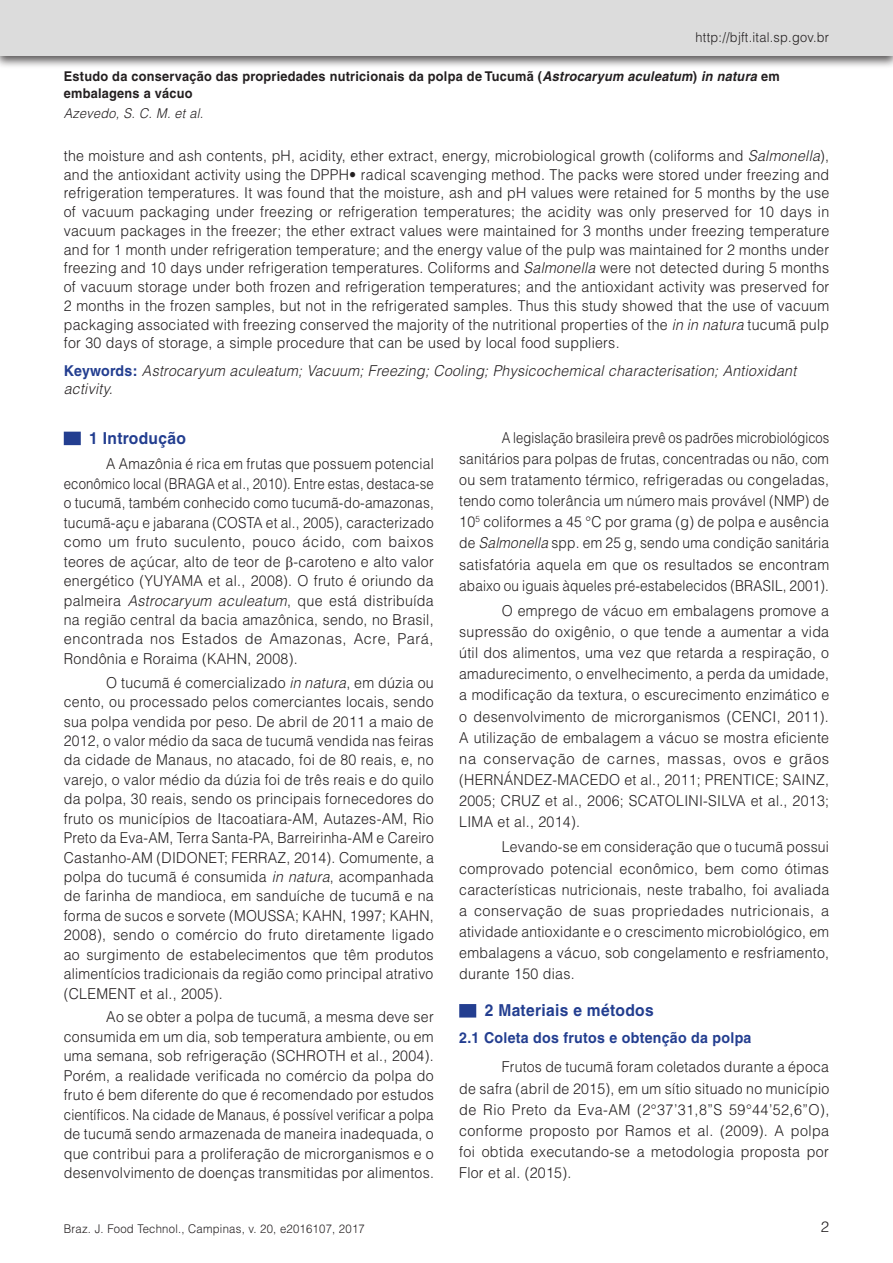
<style>
.page{position:relative;width:893px;height:1263px;background:#fff}
.page>*{position:absolute;margin:0;border:0;box-sizing:border-box;transform-origin:0 0}
.Heading1{font:700 16.5px "Helvetica";letter-spacing:.02em;color:#233e90;scale:.94 1}
.Paragraph{font:300 15px/19.5px "Helvetica";letter-spacing:.02em;color:#231f20;text-align:justify;scale:.94 1}
.Abstract-Trans1{font:300 15px/18.8px "Helvetica";letter-spacing:.02em;color:#231f20;text-align:justify;scale:.94 1}
.Paragraph-2{font:300 15px/21.1px "Helvetica";letter-spacing:.02em;color:#231f20;text-align:justify;scale:.93 1}
.Paragraph-3{font:300 15px/19.5px "Helvetica";letter-spacing:.02em;color:#231f20;text-align:justify;scale:.92 1}
.Paragraph-4{font:300 15px/21.1px "Helvetica";letter-spacing:.02em;color:#231f20;text-align:justify;scale:.86 1}
.Keywords-Trans1{font:italic 300 15px/18.8px "Helvetica";letter-spacing:.02em;color:#231f20;scale:.94 1}
.Heading2Alt{font:700 15px "Helvetica";letter-spacing:.02em;color:#233e90;scale:.94 1}
.pagenumber{font:300 15px "Helvetica";color:#231f20}
.RunningTitleAlt{font:700 13.5px/16.2px "Helvetica";letter-spacing:.02em;color:#231f20;scale:.94 1}
.t1{font:300 13.5px "Helvetica";letter-spacing:.02em;color:#231f20;scale:.94 1}
.RunningAuthorsAlt{font:italic 300 13.5px "Helvetica";letter-spacing:.02em;color:#231f20;scale:.94 1}
.pubNameFooter{font:300 12px "Helvetica";letter-spacing:.02em;color:#231f20;scale:.94 1}
.s1{font-style:italic}
.s2{font-weight:700;font-style:normal;color:#233e90}
</style>
<div class="page">
<div style="left:0;top:0;width:893px;height:69px;background:#231f20;opacity:.75"></div>
<div style="left:0;top:0;width:893px;height:56px;background:#dcdcdc"></div>
<div style="left:64px;top:432px;width:17px;height:13px;background:#233e90"></div>
<div style="left:459px;top:1004px;width:17px;height:13px;background:#233e90"></div>
<p class="t1" style="left:696px;top:29px;width:144px">http://bjft.ital.sp.gov.br</p>
<p class="RunningTitleAlt" style="left:64px;top:68px;width:763px">Estudo da conservação das propriedades nutricionais da polpa de Tucumã (<span class="s1">Astrocaryum aculeatum</span>) <span class="s1">in natura</span> em embalagens a vácuo</p>
<p class="RunningAuthorsAlt" style="left:64px;top:105px;width:150px">Azevedo, S. C. M. et al.</p>
<p class="Abstract-Trans1" style="left:64px;top:146px;width:816px">the moisture and ash contents, pH, acidity, ether extract, energy, microbiological growth (coliforms and <span class="s1">Salmonella</span>), and the antioxidant activity using the DPPH• radical scavenging method. The packs were stored under freezing and refrigeration temperatures. It was found that the moisture, ash and pH values were retained for 5 months by the use of vacuum packaging under freezing or refrigeration temperatures; the acidity was only preserved for 10 days in vacuum packages in the freezer; the ether extract values were maintained for 3 months under freezing temperature and for 1 month under refrigeration temperature; and the energy value of the pulp was maintained for 2 months under freezing and 10 days under refrigeration temperatures. Coliforms and <span class="s1">Salmonella</span> were not detected during 5 months of vacuum storage under both frozen and refrigeration temperatures; and the antioxidant activity was preserved for 2 months in the frozen samples, but not in the refrigerated samples. Thus this study showed that the use of vacuum packaging associated with freezing conserved the majority of the nutritional properties of the <span class="s1">in in natura</span> tucumã pulp for 30 days of storage, a simple procedure that can be used by local food suppliers.</p>
<p class="Keywords-Trans1" style="left:64px;top:361px;width:781px"><span class="s2">Keywords:</span> Astrocaryum aculeatum; Vacuum; Freezing; Cooling; Physicochemical characterisation; Antioxidant activity.</p>
<p class="Heading1" style="left:89px;top:428px;width:104px">1 Introdução</p>
<p class="Paragraph-3" style="left:64px;top:454px;width:404px;text-indent:43px">A Amazônia é rica em frutas que possuem potencial econômico local (BRAGA et al., 2010). Entre estas, destaca-se o tucumã, também conhecido como tucumã-do-amazonas, tucumã-açu e jabarana (COSTA et al., 2005), caracterizado como um fruto suculento, pouco ácido, com baixos teores de açúcar, alto de teor de -caroteno e alto valor energético (YUYAMA et al., 2008). O fruto é oriundo da palmeira <span class="s1">Astrocaryum aculeatum</span>, que está distribuída na região central da bacia amazônica, sendo, no Brasil, encontrada nos Estados de Amazonas, Acre, Pará, Rondônia e Roraima (KAHN, 2008).</p>
<p class="Paragraph" style="left:64px;top:672px;width:395px;text-indent:43px">O tucumã é comercializado <span class="s1">in natura</span>, em dúzia ou cento, ou processado pelos comerciantes locais, sendo sua polpa vendida por peso. De abril de 2011 a maio de 2012, o valor médio da saca de tucumã vendida nas feiras da cidade de Manaus, no atacado, foi de 80 reais, e, no varejo, o valor médio da dúzia foi de três reais e do quilo da polpa, 30 reais, sendo os principais fornecedores do fruto os municípios de Itacoatiara-AM, Autazes-AM, Rio Preto da Eva-AM, Terra Santa-PA, Barreirinha-AM e Careiro Castanho-AM (DIDONET; FERRAZ, 2014). Comumente, a polpa do tucumã é consumida <span class="s1">in natura</span>, acompanhada de farinha de mandioca, em sanduíche de tucumã e na forma de sucos e sorvete (MOUSSA; KAHN, 1997; KAHN, 2008), sendo o comércio do fruto diretamente ligado ao surgimento de estabelecimentos que têm produtos alimentícios tradicionais da região como principal atrativo (CLEMENT et al., 2005).</p>
<p class="Paragraph" style="left:64px;top:1007px;width:395px;text-indent:43px">Ao se obter a polpa de tucumã, a mesma deve ser consumida em um dia, sob temperatura ambiente, ou em uma semana, sob refrigeração (SCHROTH et al., 2004).<br>Porém, a realidade verificada no comércio da polpa do fruto é bem diferente do que é recomendado por estudos científicos. Na cidade de Manaus, é possível verificar a polpa de tucumã sendo armazenada de maneira inadequada, o que contribui para a proliferação de microrganismos e o desenvolvimento de doenças transmitidas por alimentos.</p>
<p class="Paragraph-4" style="left:459px;top:427px;width:432px;text-indent:43px">A legislação brasileira prevê os padrões microbiológicos sanitários para polpas de frutas, concentradas ou não, com ou sem tratamento térmico, refrigeradas ou congeladas, tendo como tolerância um número mais provável (NMP) de 10<sup>5</sup> coliformes a 45 °C por grama (g) de polpa e ausência de <span class="s1">Salmonella</span> spp. em 25 g, sendo uma condição sanitária satisfatória aquela em que os resultados se encontram abaixo ou iguais àqueles pré-estabelecidos (BRASIL, 2001).</p>
<p class="Paragraph" style="left:459px;top:600px;width:395px;line-height:21.1px;text-indent:43px">O emprego de vácuo em embalagens promove a supressão do oxigênio, o que tende a aumentar a vida útil dos alimentos, uma vez que retarda a respiração, o amadurecimento, o envelhecimento, a perda da umidade, a modificação da textura, o escurecimento enzimático e o desenvolvimento de microrganismos (CENCI, 2011).<br>A utilização de embalagem a vácuo se mostra eficiente na conservação de carnes, massas, ovos e grãos (HERNÁNDEZ-MACEDO et al., 2011; PRENTICE; SAINZ, 2005; CRUZ et al., 2006; SCATOLINI-SILVA et al., 2013; LIMA et al., 2014).</p>
<p class="Paragraph-2" style="left:459px;top:836px;width:399px;text-indent:43px">Levando-se em consideração que o tucumã possui comprovado potencial econômico, bem como ótimas características nutricionais, neste trabalho, foi avaliada a conservação de suas propriedades nutricionais, a atividade antioxidante e o crescimento microbiológico, em embalagens a vácuo, sob congelamento e resfriamento, durante 150 dias.</p>
<p class="Heading1" style="left:485px;top:1000px;width:181px">2 Materiais e métodos</p>
<p class="Heading2Alt" style="left:459px;top:1028px;width:312px">2.1 Coleta dos frutos e obtenção da polpa</p>
<p class="Paragraph-2" style="left:459px;top:1056px;width:399px;text-indent:43px">Frutos de tucumã foram coletados durante a época de safra (abril de 2015), em um sítio situado no município de Rio Preto da Eva-AM (2°37’31,8”S 59°44’52,6”O), conforme proposto por Ramos et al. (2009). A polpa foi obtida executando-se a metodologia proposta por Flor et al. (2015).</p>
<p class="pubNameFooter" style="left:64px;top:1221px;width:322px">Braz. J. Food Technol., Campinas, v. 20, e2016107, 2017</p>
<p class="pagenumber" style="left:821px;top:1217px;width:10px">2</p>
</div>
